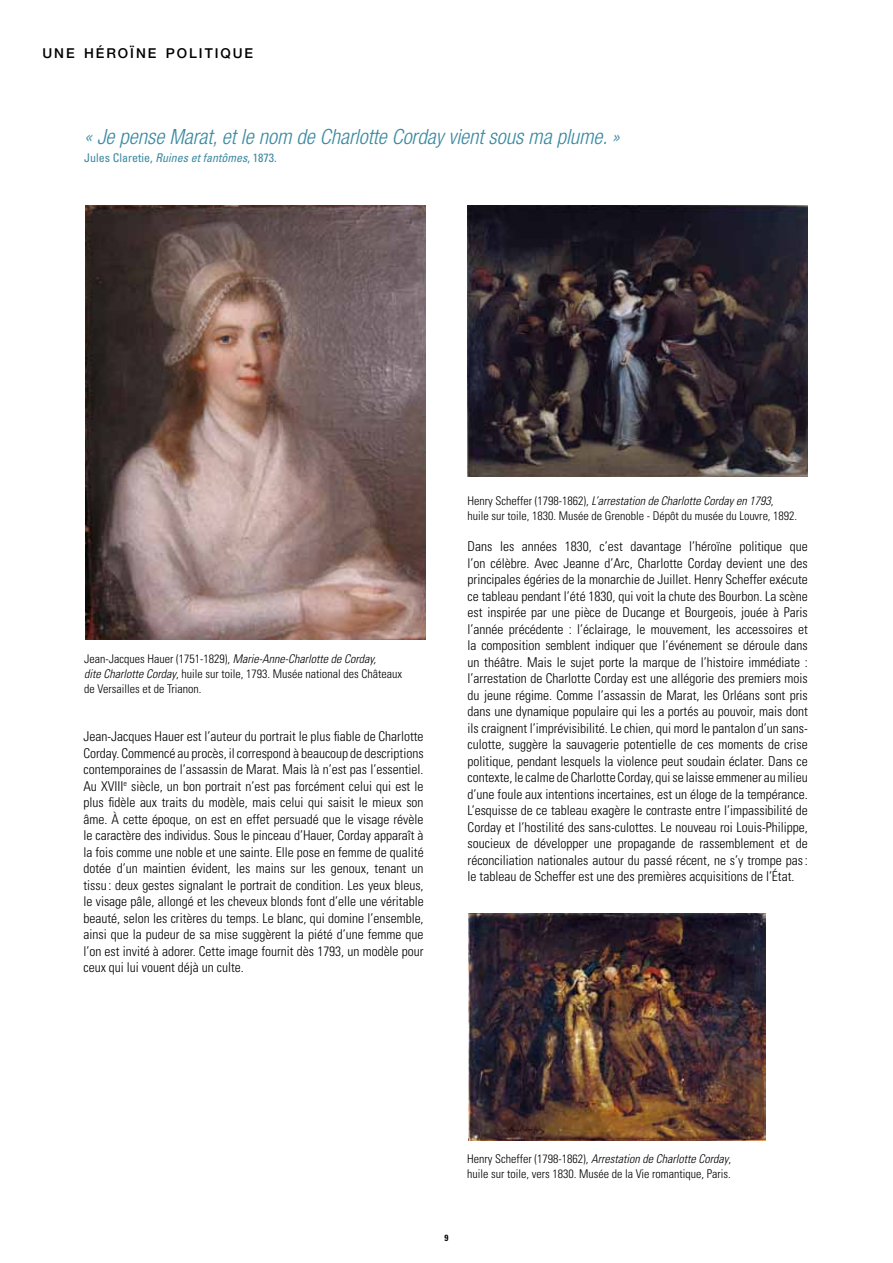
<style>
.page{position:relative;width:893px;height:1263px;background:#fff}
.page>*{position:absolute;margin:0;border:0;box-sizing:border-box;transform-origin:0 0}
.t1{font:italic 300 condensed 21px "Helvetica Neue";color:#3c89a0}
.t2{font:500 13.65px "Helvetica Neue";letter-spacing:.145em;color:#000}
.t3{font:300 condensed 13.5px/16.5px "Univers";color:#000;text-align:justify}
.t4{font:300 condensed 12px/15px "Univers";color:#000}
.t5{font:condensed 12px "Univers";color:#3c89a0}
.t6{font:700 condensed 9px "Univers";color:#000}
.s1{font-style:italic}
</style>
<div class="page">
<img style="left:85px;top:206px;width:341px;height:434px">
<img style="left:468px;top:913px;width:297px;height:227px">
<img style="left:467px;top:206px;width:341px;height:271px">
<p class="t2" style="left:43px;top:45px;width:212px">UNE HÉROÏNE POLITIQUE</p>
<h1 class="t1" style="left:84px;top:125px;width:537px">« Je pense Marat, et le nom de Charlotte Corday vient sous ma plume. »</h1>
<p class="t5" style="left:84px;top:150px;width:194px">Jules Claretie, <span class="s1">Ruines et fantômes</span>, 1873.</p>
<p class="t4" style="left:84px;top:651px;width:319px">Jean-Jacques Hauer (1751-1829), <span class="s1">Marie-Anne-Charlotte de Corday,<br>dite Charlotte Corday</span>, huile sur toile, 1793. Musée national des Châteaux de Versailles et de Trianon.</p>
<p class="t3" style="left:83px;top:728px;width:342px">Jean-Jacques Hauer est l’auteur du portrait le plus fiable de Charlotte Corday. Commencé au procès, il correspond à beaucoup de descriptions contemporaines de l’assassin de Marat. Mais là n’est pas l’essentiel.<br>Au XVIII<sup>e</sup> siècle, un bon portrait n’est pas forcément celui qui est le plus fidèle aux traits du modèle, mais celui qui saisit le mieux son âme. à cette époque, on est en effet persuadé que le visage révèle le caractère des individus. Sous le pinceau d’Hauer, Corday apparaît à la fois comme une noble et une sainte. Elle pose en femme de qualité dotée d’un maintien évident, les mains sur les genoux, tenant un tissu : deux gestes signalant le portrait de condition. Les yeux bleus, le visage pâle, allongé et les cheveux blonds font d’elle une véritable beauté, selon les critères du temps. Le blanc, qui domine l’ensemble, ainsi que la pudeur de sa mise suggèrent la piété d’une femme que l’on est invité à adorer. Cette image fournit dès 1793, un modèle pour ceux qui lui vouent déjà un culte.</p>
<p class="t4" style="left:467px;top:493px;width:331px">Henry Scheffer (1798-1862), <span class="s1">L’arrestation de Charlotte Corday en 1793</span>, huile sur toile, 1830. Musée de Grenoble - Dépôt du musée du Louvre, 1892.</p>
<p class="t3" style="left:468px;top:538px;width:342px">Dans les années 1830, c’est davantage l’héroïne politique que l’on célèbre. Avec Jeanne d’Arc, Charlotte Corday devient une des principales égéries de la monarchie de Juillet. Henry Scheffer exécute ce tableau pendant l’été 1830, qui voit la chute des Bourbon. La scène est inspirée par une pièce de Ducange et Bourgeois, jouée à Paris l’année précédente : l’éclairage, le mouvement, les accessoires et la composition semblent indiquer que l’événement se déroule dans un théâtre. Mais le sujet porte la marque de l’histoire immédiate : l’arrestation de Charlotte Corday est une allégorie des premiers mois du jeune régime. Comme l’assassin de Marat, les Orléans sont pris dans une dynamique populaire qui les a portés au pouvoir, mais dont ils craignent l’imprévisibilité. Le chien, qui mord le pantalon d’un sans&shy;culotte, suggère la sauvagerie potentielle de ces moments de crise politique, pendant lesquels la violence peut soudain éclater. Dans ce contexte, le calme de Charlotte Corday, qui se laisse emmener au milieu d’une foule aux intentions incertaines, est un éloge de la tempérance.<br>L’esquisse de ce tableau exagère le contraste entre l’impassibilité de Corday et l’hostilité des sans-culottes. Le nouveau roi Louis-Philippe, soucieux de développer une propagande de rassemblement et de réconciliation nationales autour du passé récent, ne s’y trompe pas: le tableau de Scheffer est une des premières acquisitions de l’état.</p>
<p class="t4" style="left:467px;top:1151px;width:265px">Henry Scheffer (1798-1862), <span class="s1">Arrestation de Charlotte Corday</span>, huile sur toile, vers 1830. Musée de la Vie romantique, Paris.</p>
<p class="t6" style="left:444px;top:1232px;width:5px">9</p>
</div>
